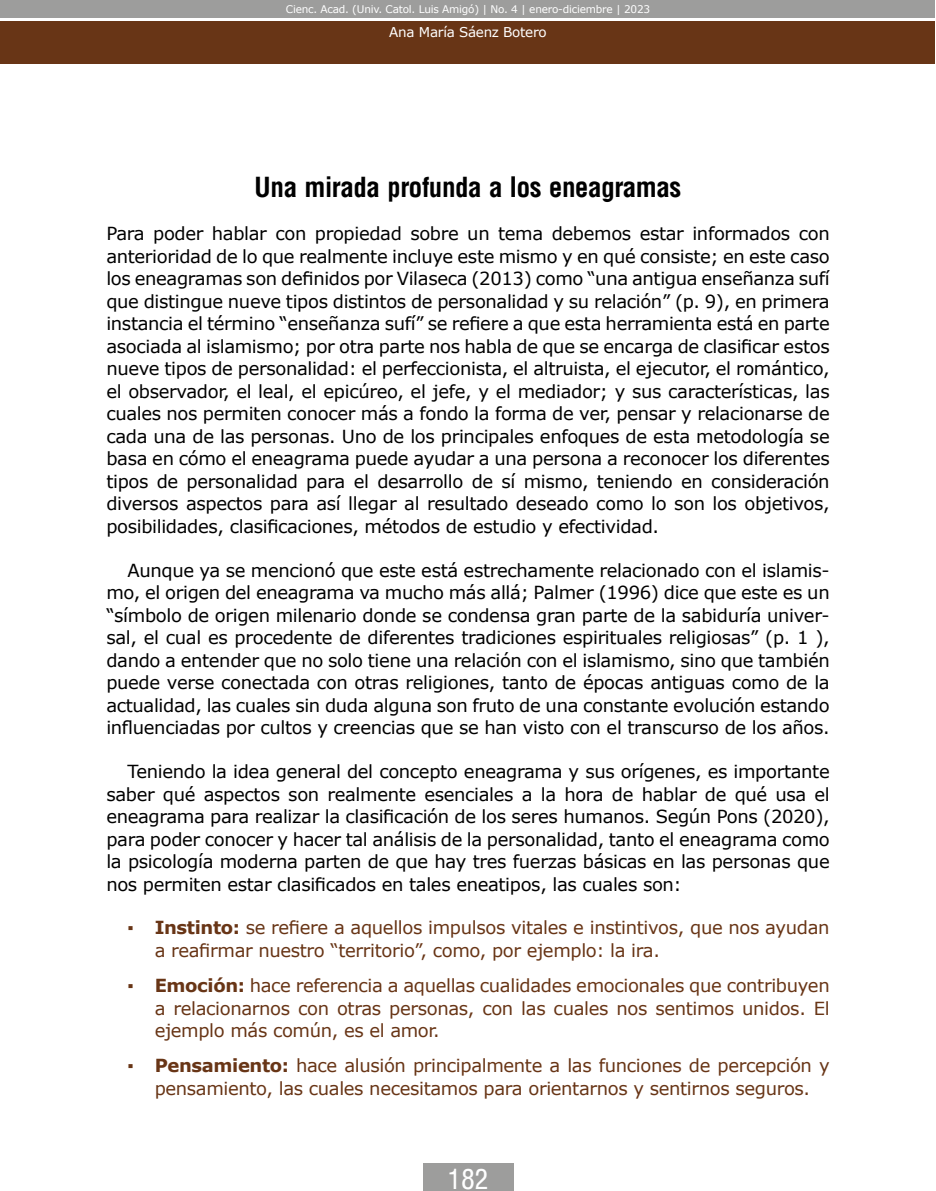
<style>
.page{position:relative;width:936px;height:1191px;background:#fff}
.page>*{position:absolute;margin:0;border:0;box-sizing:border-box;transform-origin:0 0}
.t1{font:700 condensed 27px "Arena";letter-spacing:-.02em;color:#000}
.t2{font:27px "Arena Condensed";color:#fff}
.t3{font:18px/22.5px "Verdana";letter-spacing:-.02em;color:#000;text-align:justify}
.t4{font:18px/22.5px "Verdana";letter-spacing:-.02em;color:#683516}
.t5{font:13.5px "Verdana";letter-spacing:-.02em;color:#fff}
.t6{font:10.5px "Verdana";letter-spacing:-.02em;color:#fff}
.s1{font-weight:700}
</style>
<div class="page">
<div style="left:0;top:21px;width:934px;height:43px;background:#683516"></div>
<div style="left:0;top:0;width:934px;height:18px;background:#9d9d9c"></div>
<div style="left:423px;top:1163px;width:90px;height:28px;background:#9d9d9c"></div>
<p class="t6" style="left:286px;top:2px;width:366px">Cienc. Acad. (Univ. Catol. Luis Amigó) | No. 4 | enero-diciembre | 2023</p>
<p class="t5" style="left:389px;top:23px;width:159px">Ana María Sáenz Botero</p>
<h1 class="t1" style="left:254px;top:170px;width:428px">Una mirada profunda a los eneagramas</h1>
<p class="t3" style="left:106px;top:222px;width:725px">Para poder hablar con propiedad sobre un tema debemos estar informados con anterioridad de lo que realmente incluye este mismo y en qué consiste; en este caso los eneagramas son definidos por Vilaseca (2013) como “una antigua enseñanza sufí que distingue nueve tipos distintos de personalidad y su relación” (p. 9), en primera instancia el término “enseñanza sufí” se refiere a que esta herramienta está en parte asociada al islamismo; por otra parte nos habla de que se encarga de clasificar estos nueve tipos de personalidad: el perfeccionista, el altruista, el ejecutor, el romántico, el observador, el leal, el epicúreo, el jefe, y el mediador; y sus características, las cuales nos permiten conocer más a fondo la forma de ver, pensar y relacionarse de cada una de las personas. Uno de los principales enfoques de esta metodología se basa en cómo el eneagrama puede ayudar a una persona a reconocer los diferentes tipos de personalidad para el desarrollo de sí mismo, teniendo en consideración diversos aspectos para así llegar al resultado deseado como lo son los objetivos, posibilidades, clasificaciones, métodos de estudio y efectividad.</p>
<p class="t3" style="left:106px;top:558px;width:725px;text-indent:21px">Aunque ya se mencionó que este está estrechamente relacionado con el islamis&shy;mo, el origen del eneagrama va mucho más allá; Palmer (1996) dice que este es un “símbolo de origen milenario donde se condensa gran parte de la sabiduría univer&shy;sal, el cual es procedente de diferentes tradiciones espirituales religiosas” (p. 1 ), dando a entender que no solo tiene una relación con el islamismo, sino que también puede verse conectada con otras religiones, tanto de épocas antiguas como de la actualidad, las cuales sin duda alguna son fruto de una constante evolución estando influenciadas por cultos y creencias que se han visto con el transcurso de los años.</p>
<p class="t3" style="left:106px;top:760px;width:725px;text-indent:21px">Teniendo la idea general del concepto eneagrama y sus orígenes, es importante saber qué aspectos son realmente esenciales a la hora de hablar de qué usa el eneagrama para realizar la clasificación de los seres humanos. Según Pons (2020), para poder conocer y hacer tal análisis de la personalidad, tanto el eneagrama como la psicología moderna parten de que hay tres fuerzas básicas en las personas que nos permiten estar clasificados en tales eneatipos, las cuales son:</p>
<p class="t4" style="left:155px;top:916px;width:676px;text-indent:-27px">▪ <span class="s1">Instinto:</span> se refiere a aquellos impulsos vitales e instintivos, que nos ayudan a reafirmar nuestro “territorio”, como, por ejemplo: la ira.</p>
<p class="t4" style="left:155px;top:974px;width:676px;text-align:justify;text-indent:-27px">▪ <span class="s1">Emoción:</span> hace referencia a aquellas cualidades emocionales que contribuyen a relacionarnos con otras personas, con las cuales nos sentimos unidos. El ejemplo más común, es el amor.</p>
<p class="t4" style="left:128px;top:1054px;width:703px;text-align:center">▪ <span class="s1">Pensamiento:</span> hace alusión principalmente a las funciones de percepción y pensamiento, las cuales necesitamos para orientarnos y sentirnos seguros.</p>
<h1 class="t2" style="left:447px;top:1163px;width:42px">182</h1>
</div>
